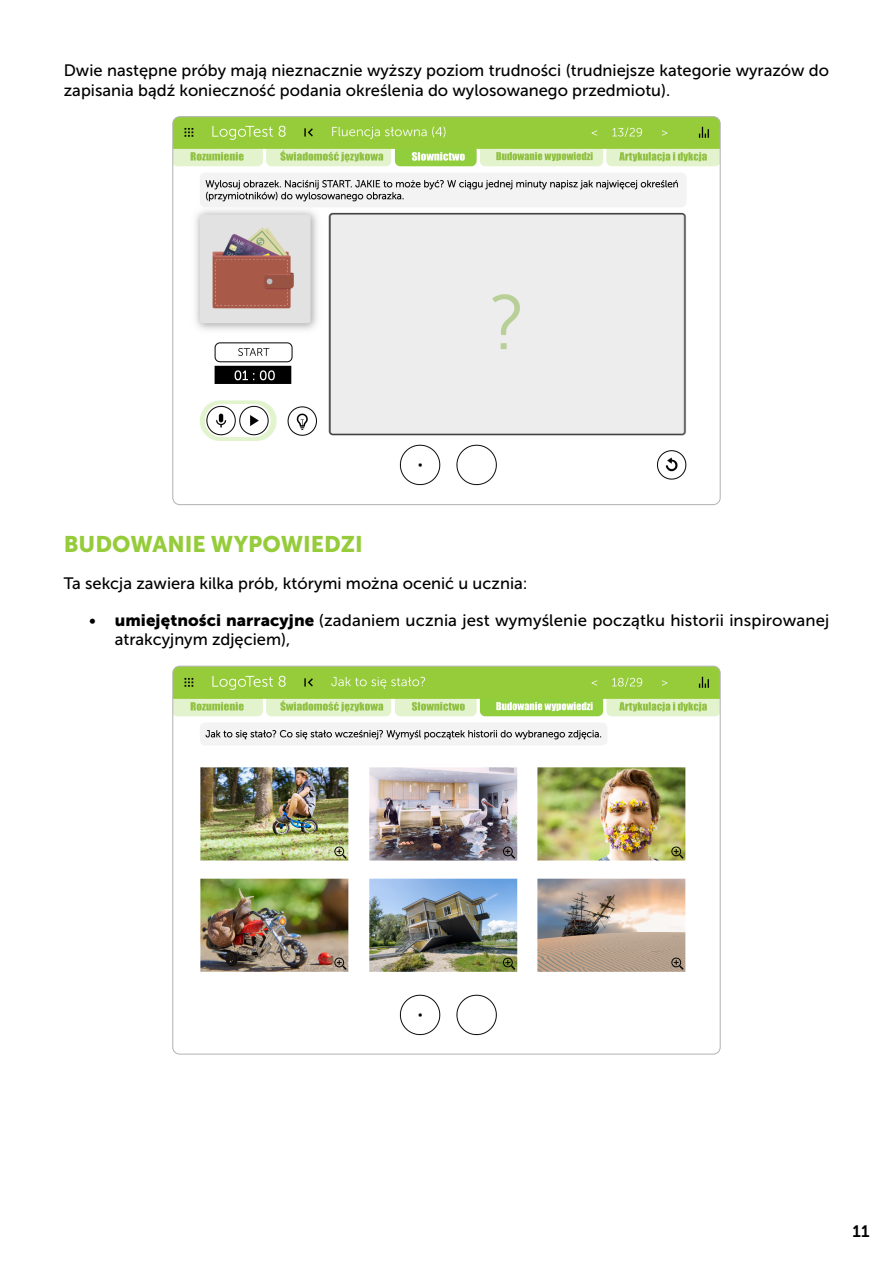
<style>
.page{position:relative;width:893px;height:1263px;background:#fff}
.page>*{position:absolute;margin:0;border:0;box-sizing:border-box;transform-origin:0 0}
.t1{font:22.5px "Museo Sans 900";color:#96cc3b}
.t2{font:16.5px/19.8px "Museo Sans 500";color:#000}
.t3{font:16.5px "Museo Sans 700";color:#000}
.s1{font-family:"Museo Sans 900"}
</style>
<div class="page">
<img style="left:174px;top:118px;width:545px;height:385px">
<img style="left:173px;top:667px;width:547px;height:387px">
<p class="t2" style="left:64px;top:61px;width:767px">Dwie następne próby mają nieznacznie wyższy poziom trudności (trudniejsze kategorie wyrazów do zapisania bądź konieczność podania określenia do wylosowanego przedmiotu).</p>
<h1 class="t1" style="left:64px;top:531px;width:301px">BUDOWANIE WYPOWIEDZI</h1>
<p class="t2" style="left:64px;top:573px;width:465px">Ta sekcja zawiera kilka prób, którymi można ocenić u ucznia:</p>
<p class="t2" style="left:115px;top:610px;width:716px;text-indent:-26px">• <span class="s1">umiejętności narracyjne</span> (zadaniem ucznia jest wymyślenie początku historii inspirowanej atrakcyjnym zdjęciem),</p>
<p class="t3" style="left:853px;top:1222px;width:18px">11</p>
</div>
